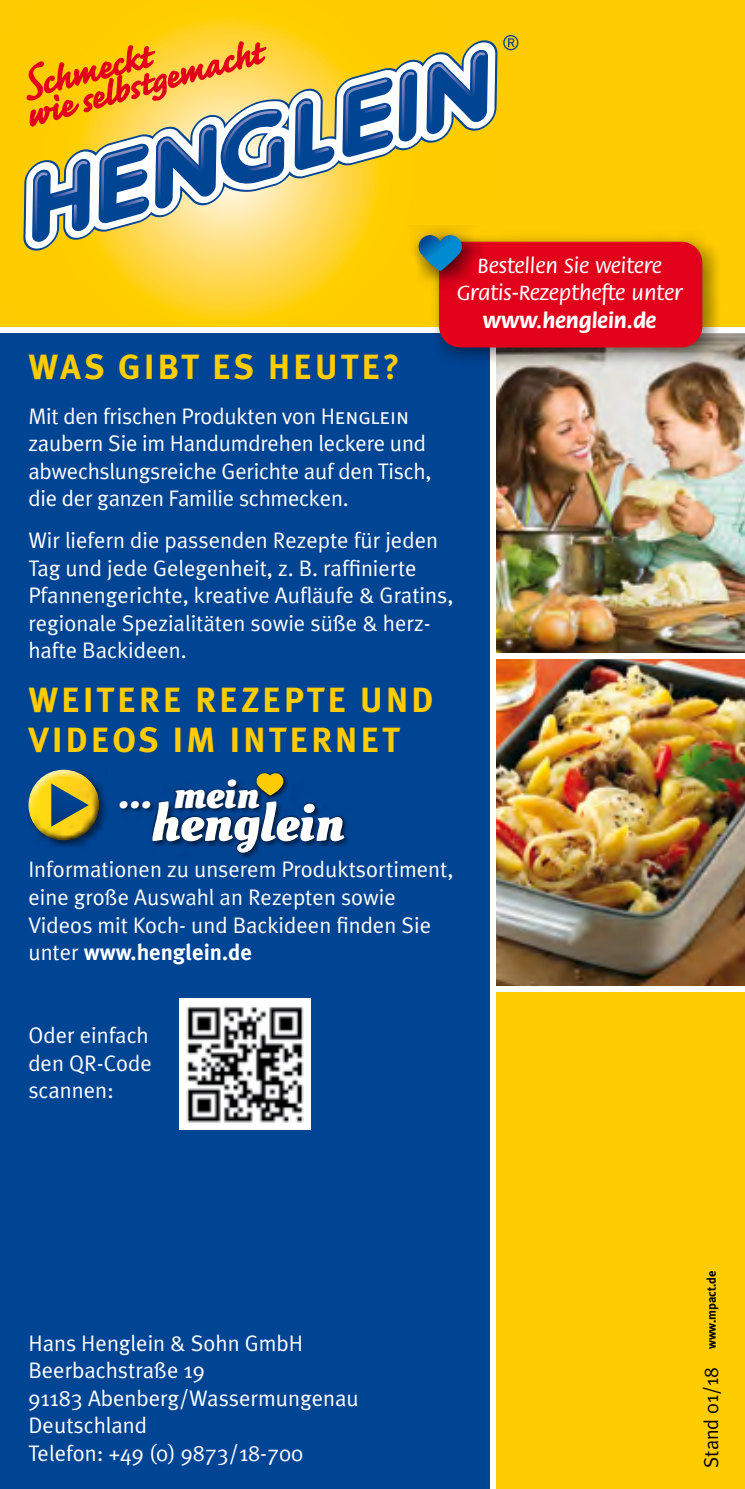
<style>
.page{position:relative;width:745px;height:1489px;background:#fff}
.page>*{position:absolute;margin:0;border:0;box-sizing:border-box;transform-origin:0 0}
.t1{font:700 53.5px "Oleo Script";color:#fff}
.t2{font:700 41.5px "Oleo Script";color:#fff}
.t3{font:700 35px/40px "Meta Plus";letter-spacing:.08em;color:#fecc00}
.t4{font:22.5px/27.5px "Meta Plus Normal";color:#fff}
.t5{font:500 22.5px/27.5px "Flora";color:#fff;text-align:center}
.t6{font:700 22.5px "Meta Plus";color:#fff}
.t7{font:700 22.5px "Flora";color:#fff}
.t8{font:700 12.5px "Meta Plus";color:#000}
.s1{font-family:"Meta Plus Normal Caps"}
.s2{font-family:"Meta Plus Normal";font-weight:400}
.s3{font-family:"Meta Plus Normal";font-weight:400;font-size:20px}
</style>
<div class="page">
<div style="left:0;top:333px;width:489px;height:1155px;background:#004494"></div>
<div style="left:0;top:0;width:744px;height:326px;background:#fecc00"></div>
<svg style="left:104px;top:19px;width:249px;height:300px"></svg>
<svg style="left:503px;top:35px;width:15px;height:15px"></svg>
<svg style="left:23px;top:38px;width:474px;height:214px"></svg>
<div style="left:496px;top:992px;width:248px;height:496px;background:#fecc00"></div>
<img style="left:496px;top:333px;width:248px;height:319px">
<img style="left:496px;top:659px;width:248px;height:326px">
<div style="left:428px;top:230px;width:294px;height:139px;background:#000;opacity:.5"></div>
<div style="left:438px;top:242px;width:264px;height:105px;background:#e2001a;border-radius:21px"></div>
<div style="left:407px;top:225px;width:75px;height:66px;background:#000;opacity:.8"></div>
<svg style="left:418px;top:235px;width:43px;height:36px;background:#377485"></svg>
<img style="left:179px;top:998px;width:131px;height:131px">
<div style="left:27px;top:768px;width:80px;height:81px;background:#000;opacity:.5"></div>
<div style="left:21px;top:761px;width:80px;height:63px;background:#fff;opacity:.75"></div>
<div style="left:27px;top:780px;width:80px;height:60px;background:#000;opacity:.75"></div>
<svg style="left:51px;top:783px;width:38px;height:43px"></svg>
<div style="left:152px;top:772px;width:193px;height:81px;background:#000;opacity:.5"></div>
<div style="left:256px;top:772px;width:28px;height:24px;background:#000;opacity:.3"></div>
<svg style="left:255px;top:772px;width:29px;height:23px"></svg>
<div style="left:120px;top:800px;width:30px;height:8px;background:#000;opacity:.5"></div>
<p class="t5" style="left:456px;top:252px;width:227px">Bestellen Sie weitere<br>Gratis-Rezepthefte unter</p>
<p class="t7" style="left:482px;top:308px;width:175px">www.henglein.de</p>
<h3 class="t3" style="left:28px;top:346px;width:373px">WAS GIBT ES HEUTE?</h3>
<p class="t4" style="left:28px;top:402px;width:404px">Mit den frischen Produkten von <span class="s1">Henglein </span>zaubern Sie im Handumdrehen leckere und abwechslungsreiche Gerichte auf den Tisch, die der ganzen Familie schmecken.</p>
<p class="t4" style="left:28px;top:526px;width:426px">Wir liefern die passenden Rezepte für jeden Tag und jede Gelegenheit, z. B. raffinierte Pfannengerichte, kreative Aufläufe &amp; Gratins, regionale Spezialitäten sowie süße &amp; herz&shy;hafte Backideen.</p>
<h3 class="t3" style="left:28px;top:680px;width:406px">WEITERE REZEPTE UND<br>VIDEOS IM INTERNET</h3>
<h2 class="t2" style="left:173px;top:769px;width:87px">mein</h2>
<h2 class="t2" style="left:118px;top:768px;width:35px">...</h2>
<h1 class="t1" style="left:151px;top:790px;width:195px">henglein</h1>
<p class="t4" style="left:28px;top:855px;width:426px">Informationen zu unserem Produktsortiment, eine große Auswahl an Rezepten sowie<br>Videos mit Koch- und Backideen finden Sie</p>
<p class="t6" style="left:28px;top:939px;width:225px"><span class="s2">unter</span> www.henglein.de</p>
<p class="t4" style="left:28px;top:1021px;width:125px">Oder einfach den QR-Code scannen:</p>
<p class="t4" style="left:28px;top:1328px;width:332px">Hans Henglein &amp; Sohn GmbH<br>Beerbachstraße 19<br>91183 Abenberg/Wassermungenau<br>Deutschland<br>Telefon: +49 (0) 9873/18-700</p>
<p class="t8" style="left:703px;top:1467px;width:199px;rotate:-90deg"><span class="s3">Stand 01/18</span> www.mpact.de</p>
</div>
